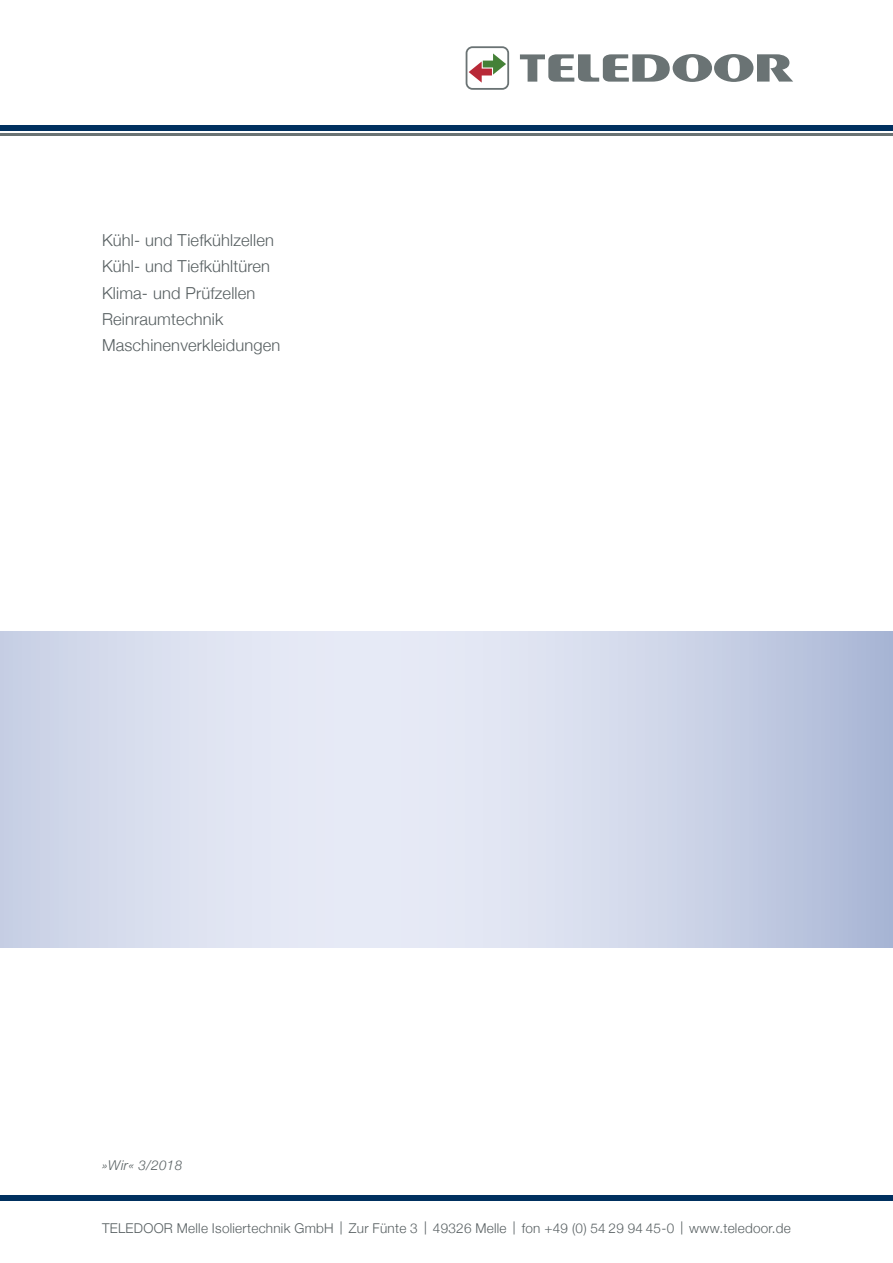
<style>
.page{position:relative;width:893px;height:1263px;background:#fff}
.page>*{position:absolute;margin:0;border:0;box-sizing:border-box;transform-origin:0 0}
.t1{font:300 16.5px/26.2px "Helvetica Neue";letter-spacing:.01em;color:#575f61}
.t2{font:300 13.5px "Helvetica Neue";letter-spacing:.02em;color:#575f61}
.t3{font:italic 300 13.5px "Helvetica Neue";letter-spacing:.025em;color:#575f61}
</style>
<div class="page">
<div style="left:0;top:126px;width:893px;height:5px;background:#00305f"></div>
<hr style="left:0;top:134px;width:893px;height:2px;background:#6a7374">
<div style="left:0;top:1195px;width:893px;height:5px;background:#00305f"></div>
<svg style="left:0;top:631px;width:893px;height:316px;background:#d3daeb"></svg>
<svg style="left:466px;top:46px;width:43px;height:44px"></svg>
<svg style="left:520px;top:54px;width:273px;height:28px"></svg>
<p class="t1" style="left:102px;top:226px;width:180px">Kühl- und Tiefkühlzellen<br>Kühl- und Tiefkühltüren<br>Klima- und Prüfzellen<br>Reinraumtechnik<br>Maschinenverkleidungen</p>
<p class="t3" style="left:102px;top:1155px;width:82px">»Wir« 3/2018</p>
<p class="t2" style="left:102px;top:1217px;width:690px">TELEDOOR Melle Isoliertechnik GmbH ︲ Zur Fünte 3 ︲ 49326 Melle ︲ fon +49 (0) 54 29 94 45-0 ︲ www.teledoor.de</p>
</div>
